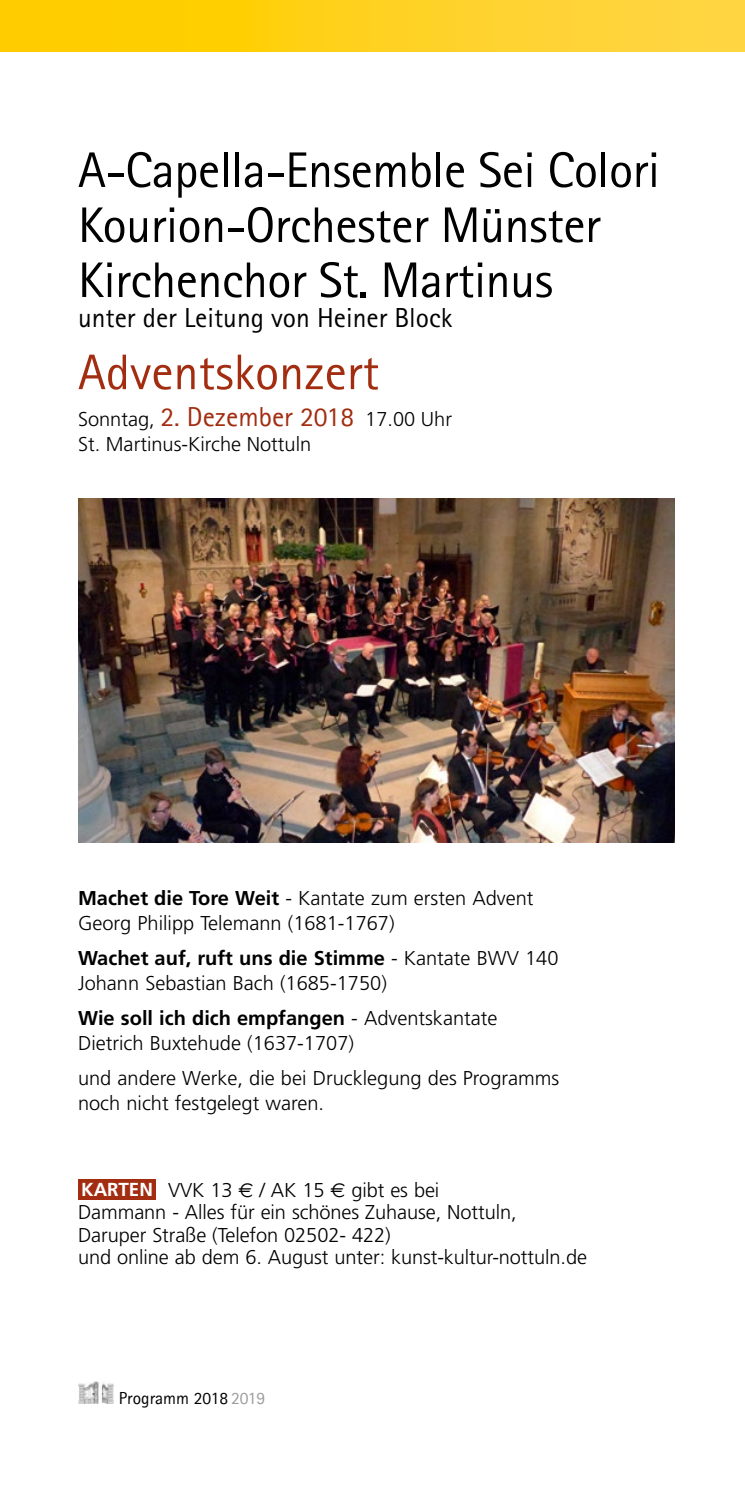
<style>
.page{position:relative;width:745px;height:1489px;background:#fff}
.page>*{position:absolute;margin:0;border:0;box-sizing:border-box;transform-origin:0 0}
.t1{font:50px/55px "Rotis Sans Serif";letter-spacing:-.01em;color:#000}
.t2{font:50px "Rotis Sans Serif";color:#a22d10}
.t3{font:27.5px "Rotis Sans Serif AT";color:#000}
.t4{font:300 20px/25px "Frutiger";color:#000}
.t5{font:17.5px "Rotis Sans Serif";color:#000}
.s1{font-family:"Rotis Sans Serif";font-weight:400;font-size:27.5px;color:#a22d10}
.s2{font-weight:700}
.s3{font-weight:700;font-size:18.75px;color:#fff}
.s4{font-family:"Euro Sans";font-weight:400}
.s5{color:#9c9c9d}
</style>
<div class="page">
<img style="left:78px;top:498px;width:595px;height:344px">
<div style="left:78px;top:1178px;width:78px;height:21px;background:#a22d10"></div>
<img style="left:78px;top:1381px;width:35px;height:22px">
<div style="left:0;top:0;width:744px;height:52px;background:linear-gradient(to right,#fc0,#ffd648)"></div>
<hr style="left:744px;top:0;width:1px;height:52px;background:#ffd542">
<h1 class="t1" style="left:78px;top:142px;width:583px">A-Capella-Ensemble Sei Colori<br>Kourion-Orchester Münster<br>Kirchenchor St. Martinus</h1>
<h2 class="t3" style="left:78px;top:301px;width:376px">unter der Leitung von Heiner Block</h2>
<h1 class="t2" style="left:78px;top:343px;width:302px">Adventskonzert</h1>
<p class="t4" style="left:78px;top:407px;width:375px">Sonntag, <span class="s1">2. Dezember 2018</span> 17.00 Uhr<br>St. Martinus-Kirche Nottuln</p>
<p class="t4" style="left:78px;top:885px;width:456px"><span class="s2">Machet die Tore Weit</span> - Kantate zum ersten Advent<br>Georg Philipp Telemann (1681-1767)</p>
<p class="t4" style="left:78px;top:945px;width:481px"><span class="s2">Wachet auf, ruft uns die Stimme</span> - Kantate BWV 140<br>Johann Sebastian Bach (1685-1750)</p>
<p class="t4" style="left:78px;top:1005px;width:420px"><span class="s2">Wie soll ich dich empfangen</span> - Adventskantate<br>Dietrich Buxtehude (1637-1707)</p>
<p class="t4" style="left:78px;top:1065px;width:482px">und andere Werke, die bei Drucklegung des Programms noch nicht festgelegt waren.</p>
<p class="t4" style="left:78px;top:1178px;width:510px;line-height:22.5px"><span class="s3">KARTEN</span> VVK 13 <span class="s4">E</span> / AK 15 <span class="s4">E</span> gibt es bei<br>Dammann - Alles für ein schönes Zuhause, Nottuln, Daruper Straße (Telefon 02502- 422)<br>und online ab dem 6. August unter: kunst-kultur-nottuln.de</p>
<p class="t5" style="left:119px;top:1387px;width:148px">Programm 2018 <span class="s5">2019</span></p>
</div>
